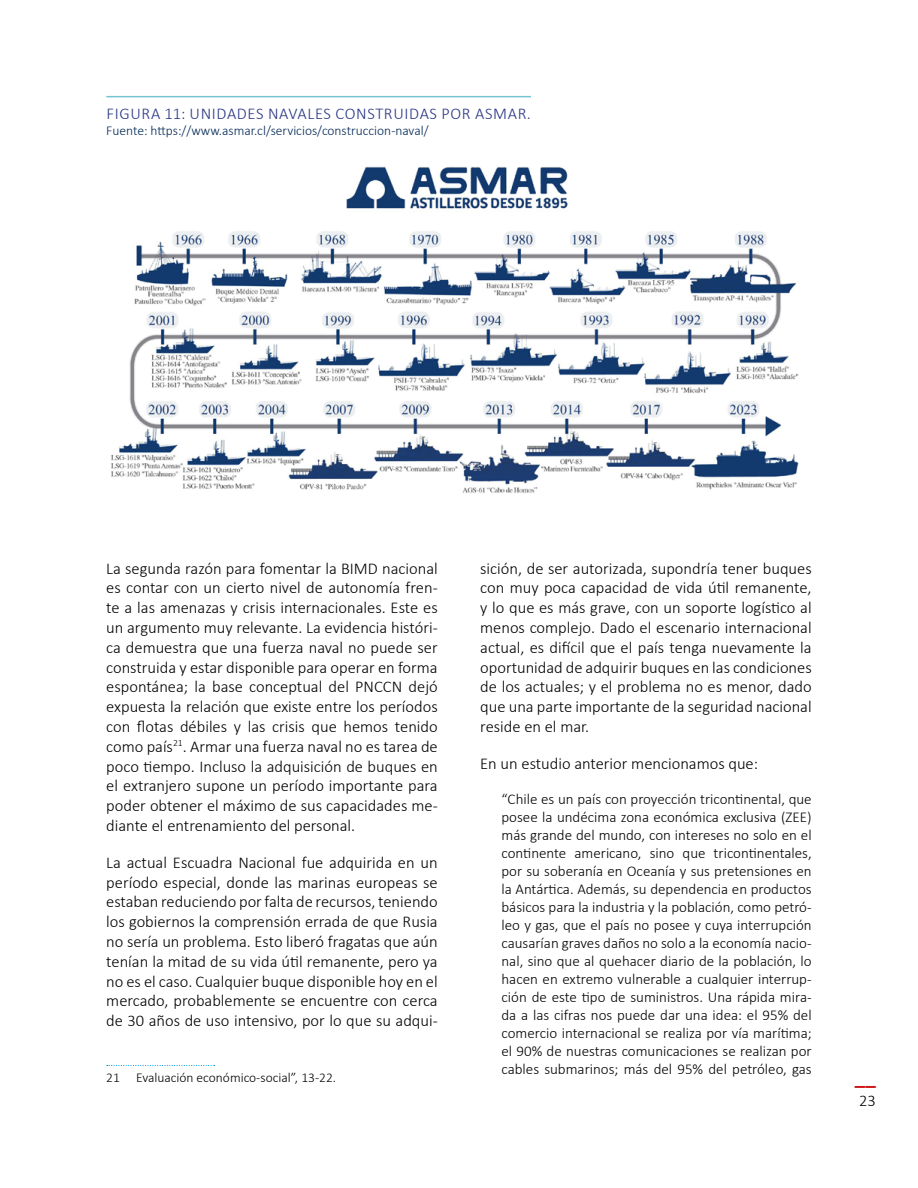
<style>
.page{position:relative;width:918px;height:1188px;background:#fff}
.page>*{position:absolute;margin:0;border:0;box-sizing:border-box;transform-origin:0 0}
.t1{font:700 21px "Calibri";color:#cd1719}
.t2{font:300 16.5px/19.8px "Calibri";color:#000;text-align:justify}
.t3{font:300 16.5px "Calibri";letter-spacing:.04em;color:#283583}
.t4{font:300 15px/18px "Calibri";color:#000;text-align:justify}
.t5{font:300 13.5px "Calibri";color:#002856}
.t6{font:300 13.5px "Calibri";color:#000}
</style>
<div class="page">
<hr style="left:106px;top:96px;width:425px;height:1px;background:#76c4d5">
<img style="left:111px;top:166px;width:688px;height:327px">
<svg style="left:107px;top:1065px;width:108px;height:1px"></svg>
<p class="t3" style="left:107px;top:103px;width:426px">FIGURA 11: UNIDADES NAVALES CONSTRUIDAS POR ASMAR.</p>
<p class="t5" style="left:106px;top:122px;width:324px">Fuente: https://www.asmar.cl/servicios/construccion-naval/</p>
<p class="t2" style="left:106px;top:558px;width:333px">La segunda razón para fomentar la BIMD nacional es contar con un cierto nivel de autonomía fren&shy;te a las amenazas y crisis internacionales. Este es un argumento muy relevante. La evidencia históri&shy;ca demuestra que una fuerza naval no puede ser construida y estar disponible para operar en forma espontánea; la base conceptual del PNCCN dejó expuesta la relación que existe entre los períodos con flotas débiles y las crisis que hemos tenido como país<sup>21</sup>. Armar una fuerza naval no es tarea de poco tiempo. Incluso la adquisición de buques en el extranjero supone un período importante para poder obtener el máximo de sus capacidades me&shy;diante el entrenamiento del personal.</p>
<p class="t2" style="left:106px;top:852px;width:333px">La actual Escuadra Nacional fue adquirida en un período especial, donde las marinas europeas se estaban reduciendo por falta de recursos, teniendo los gobiernos la comprensión errada de que Rusia no sería un problema. Esto liberó fragatas que aún tenían la mitad de su vida útil remanente, pero ya no es el caso. Cualquier buque disponible hoy en el mercado, probablemente se encuentre con cerca de 30 años de uso intensivo, por lo que su adqui-</p>
<p class="t6" style="left:106px;top:1069px;width:231px">21 Evaluación económico-social”, 13-22.</p>
<p class="t2" style="left:480px;top:558px;width:333px">sición, de ser autorizada, supondría tener buques con muy poca capacidad de vida útil remanente, y lo que es más grave, con un soporte logístico al menos complejo. Dado el escenario internacional actual, es difícil que el país tenga nuevamente la oportunidad de adquirir buques en las condiciones de los actuales; y el problema no es menor, dado que una parte importante de la seguridad nacional reside en el mar.</p>
<p class="t2" style="left:480px;top:753px;width:279px">En un estudio anterior mencionamos que:</p>
<p class="t4" style="left:502px;top:790px;width:312px">“Chile es un país con proyección tricontinental, que posee la undécima zona económica exclusiva (ZEE) más grande del mundo, con intereses no solo en el continente americano, sino que tricontinentales, por su soberanía en Oceanía y sus pretensiones en la Antártica. Además, su dependencia en productos básicos para la industria y la población, como petró&shy;leo y gas, que el país no posee y cuya interrupción causarían graves daños no solo a la economía nacio&shy;nal, sino que al quehacer diario de la población, lo hacen en extremo vulnerable a cualquier interrup&shy;ción de este tipo de suministros. Una rápida mira&shy;da a las cifras nos puede dar una idea: el 95% del comercio internacional se realiza por vía marítima; el 90% de nuestras comunicaciones se realizan por cables submarinos; más del 95% del petróleo, gas</p>
<p class="t1" style="left:855px;top:1063px;width:22px">__</p>
<p class="t2" style="left:859px;top:1091px;width:18px">23</p>
</div>
